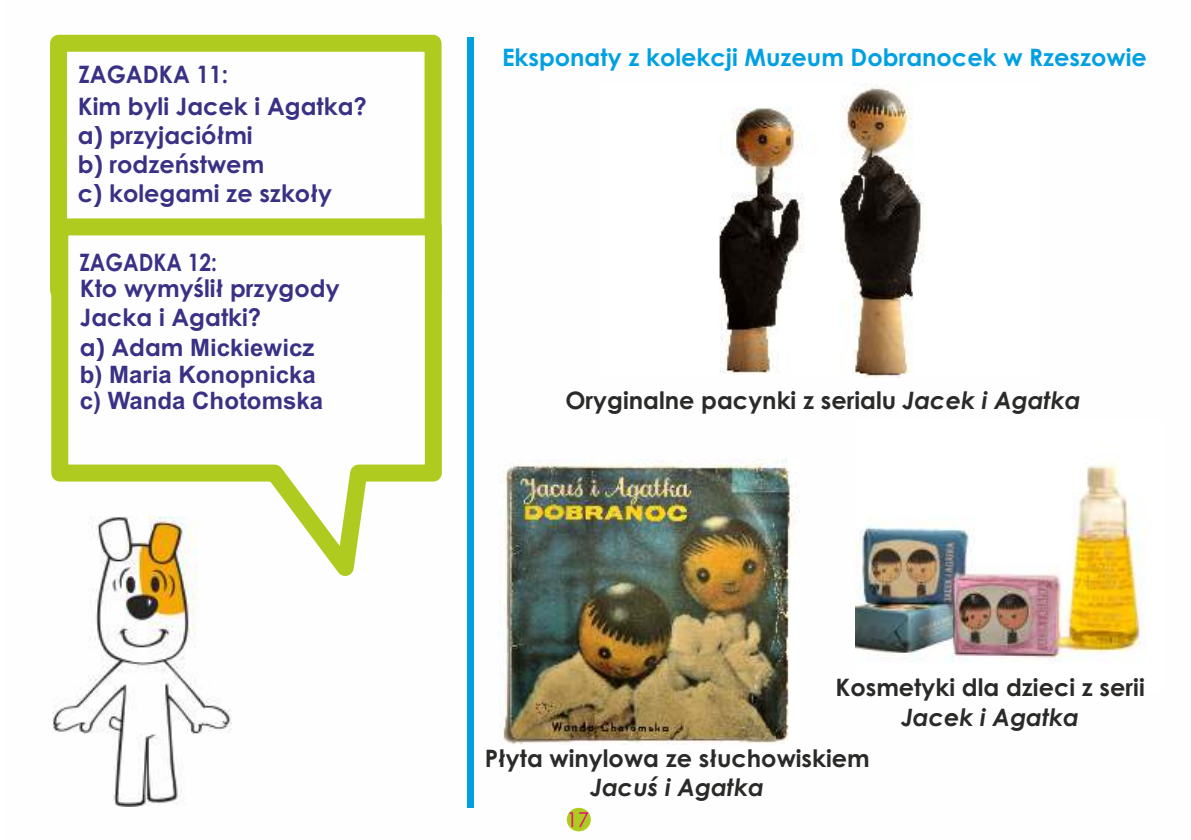
<style>
.page{position:relative;width:1191px;height:840px;background:#fff}
.page>*{position:absolute;margin:0;border:0;box-sizing:border-box;transform-origin:0 0}
.t1{font:700 24px "Century Gothic";color:#2b2a29}
.t2{font:700 24px/29px "Century Gothic";color:#393185}
.t3{font:700 24px/27px "Arial";color:#393185}
.t4{font:700 24px "Century Gothic";color:#00a0e3}
.t5{font:700 24px/32.2px "Century Gothic";color:#393185;scale:.95 1}
.t6{font:700 24px/26.6px "Century Gothic";color:#393185;scale:.87 1}
.t7{font:italic 700 24px "Century Gothic";color:#2b2a29}
.t8{font:20.4px "Century Gothic";color:#e5097f}
.s1{font-family:"Century Gothic"}
.s2{font-style:italic}
</style>
<div class="page">
<div style="left:567px;top:807px;width:24px;height:23px;background:#b0cb1f;border-radius:50%"></div>
<svg style="left:50px;top:34px;width:392px;height:176px"></svg>
<svg style="left:50px;top:210px;width:392px;height:366px"></svg>
<img style="left:52px;top:516px;width:179px;height:290px">
<div style="left:467px;top:37px;width:6px;height:770px;background:#00a0e3"></div>
<img style="left:719px;top:85px;width:206px;height:292px">
<img style="left:499px;top:459px;width:298px;height:284px">
<img style="left:855px;top:463px;width:290px;height:199px">
<p class="t5" style="left:78px;top:60px;width:306px">ZAGADKA 11:<br>Kim byli Jacek i Agatka?</p>
<p class="t2" style="left:78px;top:123px;width:255px">a) przyjaciółmi<br>b) rodzeństwem<br>c) kolegami ze szkoły</p>
<p class="t6" style="left:79px;top:251px;width:300px">ZAGADKA 12:<br>Kto wymyślił przygody</p>
<p class="t2" style="left:80px;top:305px;width:183px">Jacka i Agatki?</p>
<p class="t3" style="left:80px;top:335px;width:245px"><span class="s1">a) Adam</span> Mickiewicz b) Maria Konopnicka c) Wanda Chotomska</p>
<p class="t4" style="left:502px;top:47px;width:646px">Eksponaty z kolekcji Muzeum Dobranocek w Rzeszowie</p>
<p class="t1" style="left:565px;top:391px;width:517px">Oryginalne pacynki z serialu <span class="s2">Jacek i Agatka</span></p>
<p class="t1" style="left:835px;top:678px;width:311px">Kosmetyki dla dzieci z serii</p>
<p class="t7" style="left:901px;top:707px;width:179px">Jacek i Agatka</p>
<p class="t1" style="left:485px;top:748px;width:386px">Płyta winylowa ze słuchowiskiem</p>
<p class="t7" style="left:590px;top:777px;width:175px">Jacuś i Agatka</p>
<p class="t8" style="left:566px;top:811px;width:24px">17</p>
</div>
